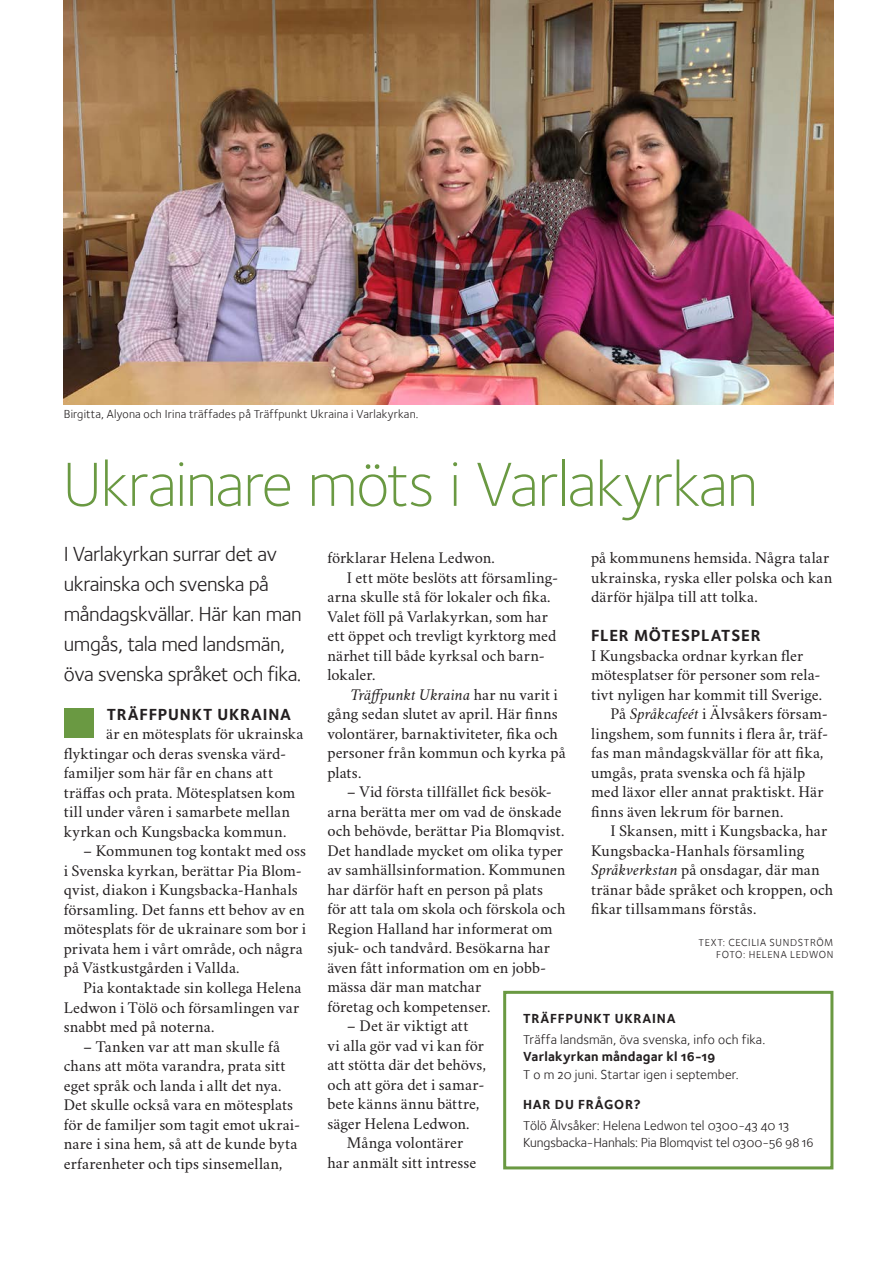
<style>
.page{position:relative;width:893px;height:1263px;background:#fff}
.page>*{position:absolute;margin:0;border:0;box-sizing:border-box;transform-origin:0 0}
.Svk20_-_rubrik1_-_fo{font:64.5px "Foundry Sterling Light OSF";letter-spacing:-.025em;color:#6a9942}
.Svk20_-_ingress_-_fo{font:21px/30px "Foundry Sterling Book OSF";letter-spacing:-.02em;color:#231f20}
.Svk20_-_bröd_-_indra{font:16.5px/19.5px "Crimson Svk 2.0";letter-spacing:.005em;color:#231f20}
.Svk20_-_bröd_-_indra-2{font:16.5px "Foundry Sterling Bold OSF";letter-spacing:.05em;color:#231f20}
.Svk20_-_mellanrubrik{font:16.5px "Foundry Sterling Bold OSF";letter-spacing:.045em;color:#231f20}
.Svk20_-_fakta_-_foun{font:13.5px/17.2px "Foundry Sterling Book OSF";letter-spacing:.005em;color:#231f20}
.Svk20_-_fakta_-_foun-2{font:700 13.5px "Foundry Sterling";letter-spacing:.055em;color:#231f20}
.Svk20_-_fakta_-_foun-3{font:13.5px "Foundry Sterling Bold OSF";letter-spacing:.015em;color:#231f20}
.Svk20_-_bildtext_-_f{font:12px "Foundry Sterling Book OSF";letter-spacing:.015em;color:#231f20}
.Svk20_-_byline_-_fou{font:10.5px "Foundry Sterling Book OSF";letter-spacing:.06em;color:#231f20}
.s1{font-style:italic}
</style>
<div class="page">
<div style="left:64px;top:708px;width:30px;height:30px;background:#6a9942"></div>
<div style="left:503px;top:991px;width:330px;height:178px;border:3px solid #6a9942"></div>
<img style="left:64px;top:0;width:769px;height:405px">
<p class="Svk20_-_bildtext_-_f" style="left:64px;top:407px;width:356px">Birgitta, Alyona och Irina träffades på Träffpunkt Ukraina i Varlakyrkan.</p>
<p class="Svk20_-_rubrik1_-_fo" style="left:63px;top:447px;width:697px">Ukrainare möts i Varlakyrkan</p>
<p class="Svk20_-_ingress_-_fo" style="left:64px;top:539px;width:239px">I Varlakyrkan surrar det av ukrainska och svenska på måndagskvällar. Här kan man umgås, tala med landsmän, öva svenska språket och fika.</p>
<p class="Svk20_-_bröd_-_indra-2" style="left:107px;top:704px;width:186px">TRÄFFPUNKT UKRAINA</p>
<p class="Svk20_-_bröd_-_indra" style="left:106px;top:723px;width:199px">är en mötesplats för ukrainska</p>
<p class="Svk20_-_bröd_-_indra" style="left:64px;top:743px;width:224px">flyktingar och deras svenska värd-</p>
<p class="Svk20_-_bröd_-_indra" style="left:64px;top:762px;width:211px">familjer som här får en chans att</p>
<p class="Svk20_-_bröd_-_indra" style="left:64px;top:782px;width:233px">träffas och prata. Mötesplatsen kom</p>
<p class="Svk20_-_bröd_-_indra" style="left:64px;top:801px;width:228px">till under våren i samarbete mellan</p>
<p class="Svk20_-_bröd_-_indra" style="left:64px;top:821px;width:224px">kyrkan och Kungsbacka kommun.</p>
<p class="Svk20_-_bröd_-_indra" style="left:64px;top:840px;width:244px;text-indent:20px">– Kommunen tog kontakt med oss i Svenska kyrkan, berättar Pia Blom&shy;qvist, diakon i Kungsbacka-Hanhals församling. Det fanns ett behov av en mötesplats för de ukrainare som bor i privata hem i vårt område, och några på Västkustgården i Vallda.</p>
<p class="Svk20_-_bröd_-_indra" style="left:64px;top:977px;width:239px;text-indent:20px">Pia kontaktade sin kollega Helena<br>Ledwon i Tölö och församlingen var snabbt med på noterna.</p>
<p class="Svk20_-_bröd_-_indra" style="left:64px;top:1035px;width:238px;text-indent:20px">– Tanken var att man skulle få chans att möta varandra, prata sitt eget språk och landa i allt det nya.<br>Det skulle också vara en mötesplats för de familjer som tagit emot ukrai&shy;nare i sina hem, så att de kunde byta erfarenheter och tips sinsemellan,</p>
<p class="Svk20_-_bröd_-_indra" style="left:327px;top:547px;width:169px">förklarar Helena Ledwon.</p>
<p class="Svk20_-_bröd_-_indra" style="left:327px;top:567px;width:232px;text-indent:20px">I ett möte beslöts att församling&shy;arna skulle stå för lokaler och fika.<br>Valet föll på Varlakyrkan, som har ett öppet och trevligt kyrktorg med närhet till både kyrksal och barn&shy;lokaler.</p>
<p class="Svk20_-_bröd_-_indra" style="left:327px;top:684px;width:240px;text-indent:23px"><span class="s1">Träffpunkt Ukraina</span> har nu varit i gång sedan slutet av april. Här finns volontärer, barnaktiviteter, fika och personer från kommun och kyrka på plats.</p>
<p class="Svk20_-_bröd_-_indra" style="left:327px;top:781px;width:240px;text-indent:20px">– Vid första tillfället fick besök&shy;arna berätta mer om vad de önskade och behövde, berättar Pia Blomqvist.<br>Det handlade mycket om olika typer av samhällsinformation. Kommunen har därför haft en person på plats för att tala om skola och förskola och<br>Region Halland har informerat om sjuk- och tandvård. Besökarna har även fått information om en jobb&shy;mässa där man matchar<br>företag och kompetenser.</p>
<p class="Svk20_-_bröd_-_indra" style="left:327px;top:1015px;width:160px;text-indent:20px">– Det är viktigt att<br>vi alla gör vad vi kan för att stötta där det behövs, och att göra det i samar&shy;bete känns ännu bättre, säger Helena Ledwon.</p>
<p class="Svk20_-_bröd_-_indra" style="left:327px;top:1132px;width:151px;text-align:center">Många volontärer<br>har anmält sitt intresse</p>
<p class="Svk20_-_bröd_-_indra" style="left:591px;top:547px;width:243px">på kommunens hemsida. Några talar ukrainska, ryska eller polska och kan därför hjälpa till att tolka.</p>
<p class="Svk20_-_mellanrubrik" style="left:591px;top:626px;width:171px">FLER MÖTESPLATSER</p>
<p class="Svk20_-_bröd_-_indra" style="left:591px;top:645px;width:233px">I Kungsbacka ordnar kyrkan fler mötesplatser för personer som rela&shy;tivt nyligen har kommit till Sverige.</p>
<p class="Svk20_-_bröd_-_indra" style="left:591px;top:703px;width:238px;text-indent:20px">På <span class="s1">Språkcafeét</span> i Älvsåkers försam&shy;lingshem, som funnits i flera år, träf&shy;fas man måndagskvällar för att fika, umgås, prata svenska och få hjälp med läxor eller annat praktiskt. Här finns även lekrum för barnen.</p>
<p class="Svk20_-_bröd_-_indra" style="left:591px;top:820px;width:244px;text-indent:19px">I Skansen, mitt i Kungsbacka, har Kungsbacka-Hanhals församling <span class="s1">Språkverkstan</span> på onsdagar, där man tränar både språket och kroppen, och fikar tillsammans förstås.</p>
<p class="Svk20_-_byline_-_fou" style="left:698px;top:936px;width:136px">TEXT: CECILIA SUNDSTRÖM</p>
<p class="Svk20_-_byline_-_fou" style="left:716px;top:948px;width:119px">FOTO: HELENA LEDWON</p>
<p class="Svk20_-_fakta_-_foun-2" style="left:523px;top:1010px;width:154px">TRÄFFPUNKT UKRAINA</p>
<p class="Svk20_-_fakta_-_foun" style="left:523px;top:1031px;width:244px">Träffa landsmän, öva svenska, info och fika.</p>
<p class="Svk20_-_fakta_-_foun-3" style="left:523px;top:1049px;width:194px">Varlakyrkan måndagar kl 16-19</p>
<p class="Svk20_-_fakta_-_foun" style="left:523px;top:1065px;width:217px">T o m 20 juni. Startar igen i september.</p>
<p class="Svk20_-_fakta_-_foun-2" style="left:523px;top:1096px;width:119px">HAR DU FRÅGOR?</p>
<p class="Svk20_-_fakta_-_foun" style="left:523px;top:1117px;width:292px">Tölö Älvsåker: Helena Ledwon tel 0300-43 40 13<br>Kungsbacka-Hanhals: Pia Blomqvist tel 0300-56 98 16</p>
</div>
